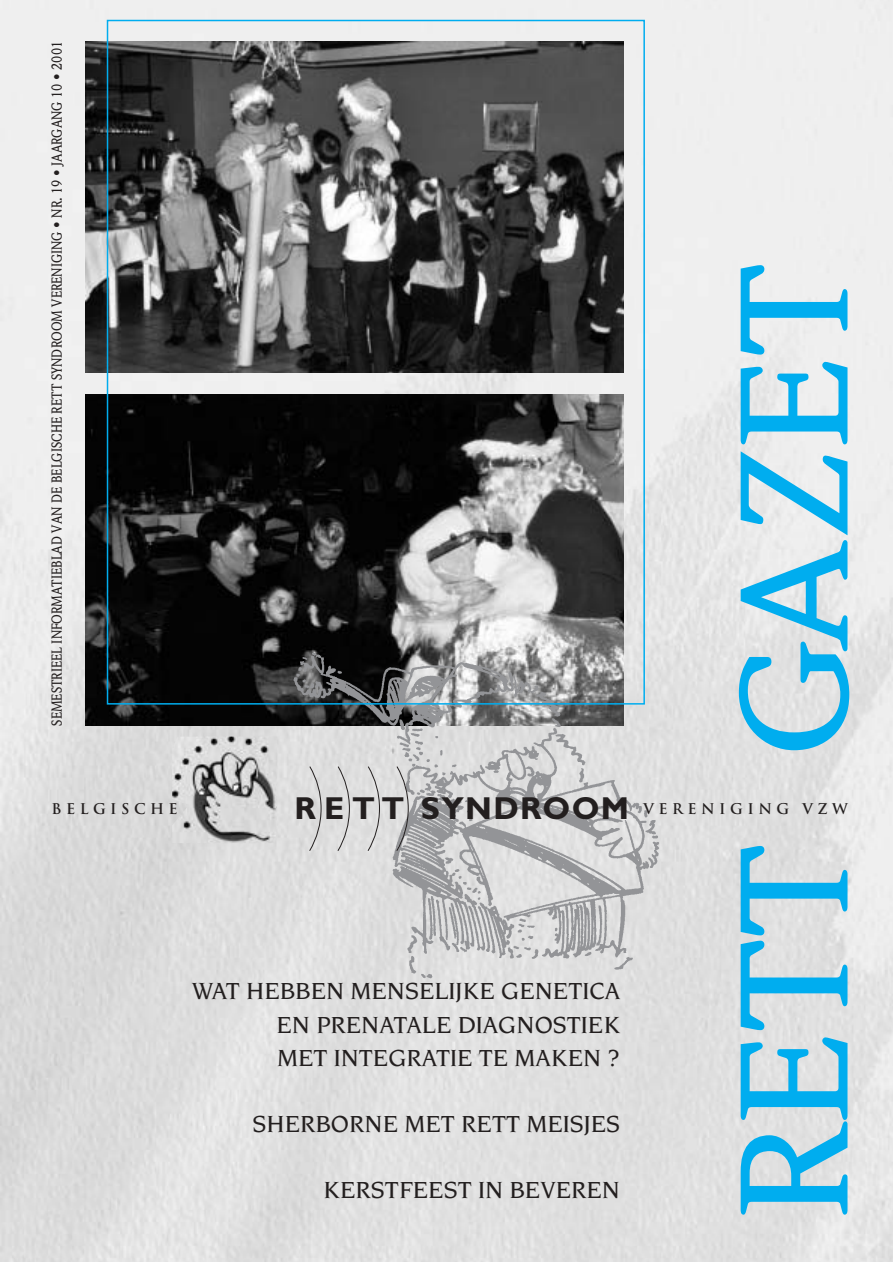
<style>
.page{position:relative;width:893px;height:1262px;background:#fff}
.page>*{position:absolute;margin:0;border:0;box-sizing:border-box;transform-origin:0 0}
.t1{font:500 150px "Weidemann";color:#00adef;scale:1.1 1}
.t2{font:500 25.2px/33px "Novarese";color:#231f1f;text-align:justify}
.t3{font:700 14.4px "Trajan";letter-spacing:.31em;color:#231f1f}
.t4{font:500 14.25px "Weidemann";color:#231f1f;scale:.91 1}
.s1{font-family:"Gill Sans";font-size:31.8px}
</style>
<div class="page">
<img style="left:0;top:0;width:892px;height:1262px">
<img style="left:85px;top:394px;width:538px;height:332px">
<img style="left:286px;top:642px;width:385px;height:345px">
<svg style="left:308px;top:765px;width:101px;height:87px;background:#d4d4d4"></svg>
<img style="left:85px;top:41px;width:538px;height:332px">
<img style="left:172px;top:736px;width:105px;height:107px">
<p class="t4" style="left:52px;top:725px;width:754px;rotate:-90deg">SEMESTRIEEL INFORMATIEBLAD VAN DE BELGISCHE RETT SYNDROOM VERENIGING • NR. 19 • JAARGANG 10 • 2001</p>
<h1 class="t1" style="left:740px;top:1219px;width:871px;rotate:-90deg">RETT GAZET</h1>
<p class="t3" style="left:51px;top:801px;width:128px">BELGISCHE</p>
<p class="t3" style="left:294px;top:801px;width:555px"><span class="s1">RETT SYNDROOM</span> VERENIGING VZW</p>
<p class="t2" style="left:276px;top:976px;width:345px;text-indent:-84px">WAT HEBBEN MENSELIJKE GENETICA EN PRENATALE DIAGNOSTIEK MET INTEGRATIE TE MAKEN ?</p>
<p class="t2" style="left:252px;top:1108px;width:369px">SHERBORNE MET RETT MEISJES</p>
<p class="t2" style="left:323px;top:1174px;width:298px">KERSTFEEST IN BEVEREN</p>
</div>
